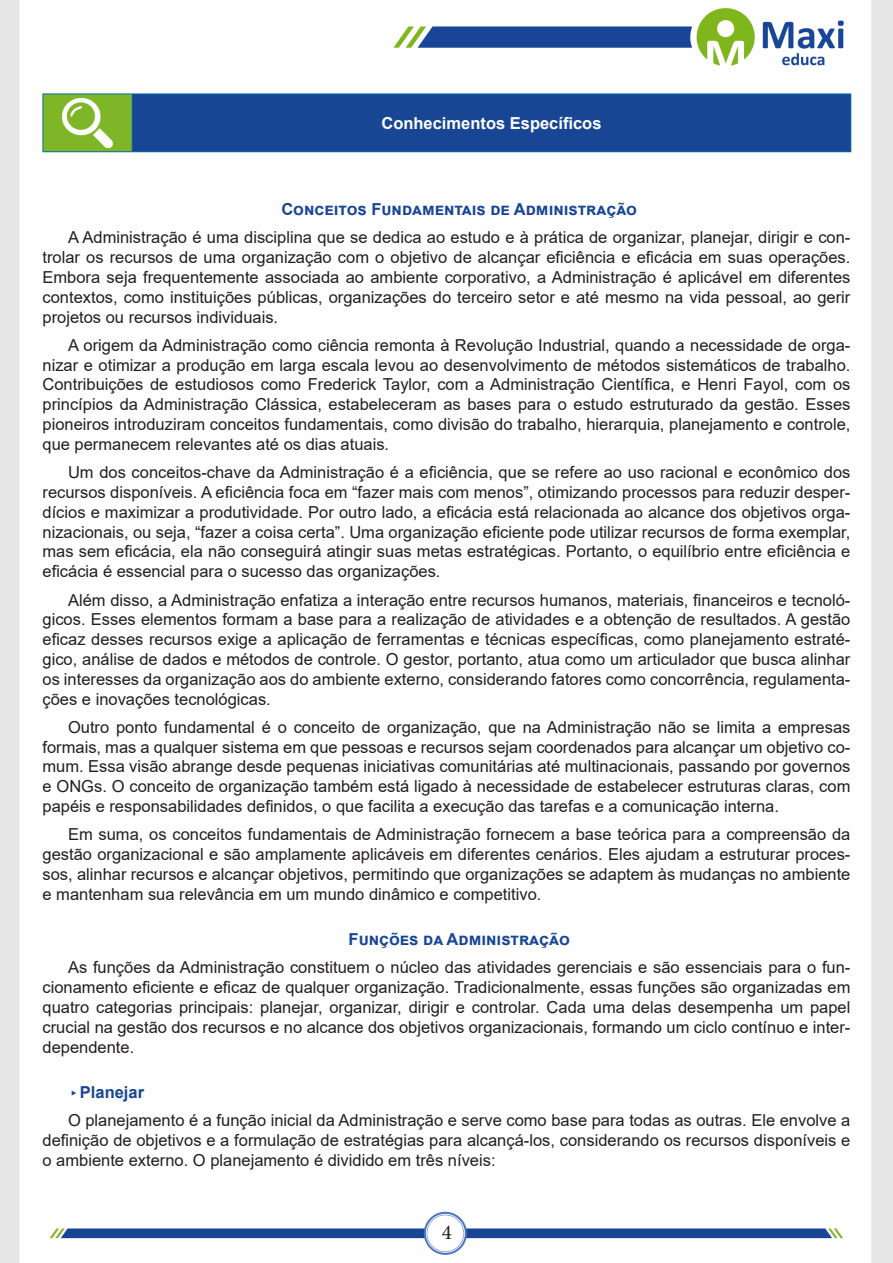
<style>
.page{position:relative;width:893px;height:1263px;background:#fff}
.page>*{position:absolute;margin:0;border:0;box-sizing:border-box;transform-origin:0 0}
.t1{font:21px "Minion Pro";color:#231f20}
.t2{font:16.5px/19.8px "Arial";color:#231f20;text-align:justify}
.TITULO_DE_LEI{font:700 16.5px "Arial";color:#184695}
.CENTRALIZAR{font:700 16.5px "Arial";color:#fff}
.TOPICOS{font:700 16.5px "Arial";color:#184695}
.s1{font-family:"Cambria Math";font-weight:400;font-size:14.25px}
</style>
<div class="page">
<img style="left:0;top:0;width:893px;height:1263px">
<div style="left:43px;top:94px;width:89px;height:58px;background:#7fb628"></div>
<div style="left:132px;top:94px;width:719px;height:58px;background:#184695"></div>
<hr style="left:43px;top:94px;width:89px;height:1px;background:#036ea6">
<hr style="left:43px;top:94px;width:1px;height:57px;background:#036ea6">
<hr style="left:43px;top:151px;width:89px;height:1px;background:#036ea6">
<hr style="left:132px;top:94px;width:719px;height:1px;background:#036ea6">
<hr style="left:132px;top:94px;width:1px;height:57px;background:#036ea6">
<hr style="left:850px;top:94px;width:1px;height:57px;background:#036ea6">
<hr style="left:132px;top:151px;width:719px;height:1px;background:#036ea6">
<img style="left:62px;top:98px;width:51px;height:49px">
<p class="CENTRALIZAR" style="left:381px;top:111px;width:222px">Conhecimentos Específicos</p>
<p class="TITULO_DE_LEI" style="left:281px;top:198px;width:357px">Conceitos Fundamentais de Administração</p>
<p class="t2" style="left:43px;top:228px;width:809px;text-indent:26px">A Administração é uma disciplina que se dedica ao estudo e à prática de organizar, planejar, dirigir e con&shy;trolar os recursos de uma organização com o objetivo de alcançar eficiência e eficácia em suas operações.<br>Embora seja frequentemente associada ao ambiente corporativo, a Administração é aplicável em diferentes contextos, como instituições públicas, organizações do terceiro setor e até mesmo na vida pessoal, ao gerir projetos ou recursos individuais.</p>
<p class="t2" style="left:43px;top:335px;width:809px;text-indent:26px">A origem da Administração como ciência remonta à Revolução Industrial, quando a necessidade de orga&shy;nizar e otimizar a produção em larga escala levou ao desenvolvimento de métodos sistemáticos de trabalho.<br>Contribuições de estudiosos como Frederick Taylor, com a Administração Científica, e Henri Fayol, com os princípios da Administração Clássica, estabeleceram as bases para o estudo estruturado da gestão. Esses pioneiros introduziram conceitos fundamentais, como divisão do trabalho, hierarquia, planejamento e controle, que permanecem relevantes até os dias atuais.</p>
<p class="t2" style="left:43px;top:462px;width:809px;text-indent:26px">Um dos conceitos-chave da Administração é a eficiência, que se refere ao uso racional e econômico dos recursos disponíveis. A eficiência foca em “fazer mais com menos”, otimizando processos para reduzir desper&shy;dícios e maximizar a produtividade. Por outro lado, a eficácia está relacionada ao alcance dos objetivos orga&shy;nizacionais, ou seja, “fazer a coisa certa”. Uma organização eficiente pode utilizar recursos de forma exemplar, mas sem eficácia, ela não conseguirá atingir suas metas estratégicas. Portanto, o equilíbrio entre eficiência e eficácia é essencial para o sucesso das organizações.</p>
<p class="t2" style="left:43px;top:590px;width:809px;text-indent:26px">Além disso, a Administração enfatiza a interação entre recursos humanos, materiais, financeiros e tecnoló&shy;gicos. Esses elementos formam a base para a realização de atividades e a obtenção de resultados. A gestão eficaz desses recursos exige a aplicação de ferramentas e técnicas específicas, como planejamento estraté&shy;gico, análise de dados e métodos de controle. O gestor, portanto, atua como um articulador que busca alinhar os interesses da organização aos do ambiente externo, considerando fatores como concorrência, regulamenta&shy;ções e inovações tecnológicas.</p>
<p class="t2" style="left:43px;top:717px;width:809px;text-indent:26px">Outro ponto fundamental é o conceito de organização, que na Administração não se limita a empresas formais, mas a qualquer sistema em que pessoas e recursos sejam coordenados para alcançar um objetivo co&shy;mum. Essa visão abrange desde pequenas iniciativas comunitárias até multinacionais, passando por governos e ONGs. O conceito de organização também está ligado à necessidade de estabelecer estruturas claras, com papéis e responsabilidades definidos, o que facilita a execução das tarefas e a comunicação interna.</p>
<p class="t2" style="left:43px;top:824px;width:809px;text-indent:26px">Em suma, os conceitos fundamentais de Administração fornecem a base teórica para a compreensão da gestão organizacional e são amplamente aplicáveis em diferentes cenários. Eles ajudam a estruturar proces&shy;sos, alinhar recursos e alcançar objetivos, permitindo que organizações se adaptem às mudanças no ambiente e mantenham sua relevância em um mundo dinâmico e competitivo.</p>
<p class="TITULO_DE_LEI" style="left:349px;top:928px;width:223px">Funções da Administração</p>
<p class="t2" style="left:43px;top:957px;width:809px;text-indent:26px">As funções da Administração constituem o núcleo das atividades gerenciais e são essenciais para o fun&shy;cionamento eficiente e eficaz de qualquer organização. Tradicionalmente, essas funções são organizadas em quatro categorias principais: planejar, organizar, dirigir e controlar. Cada uma delas desempenha um papel crucial na gestão dos recursos e no alcance dos objetivos organizacionais, formando um ciclo contínuo e inter&shy;dependente.</p>
<p class="TOPICOS" style="left:68px;top:1080px;width:78px"><span class="s1">▸</span>Planejar</p>
<p class="t2" style="left:43px;top:1110px;width:809px;text-indent:26px">O planejamento é a função inicial da Administração e serve como base para todas as outras. Ele envolve a definição de objetivos e a formulação de estratégias para alcançá-los, considerando os recursos disponíveis e o ambiente externo. O planejamento é dividido em três níveis:</p>
<p class="t1" style="left:442px;top:1218px;width:12px">4</p>
</div>
